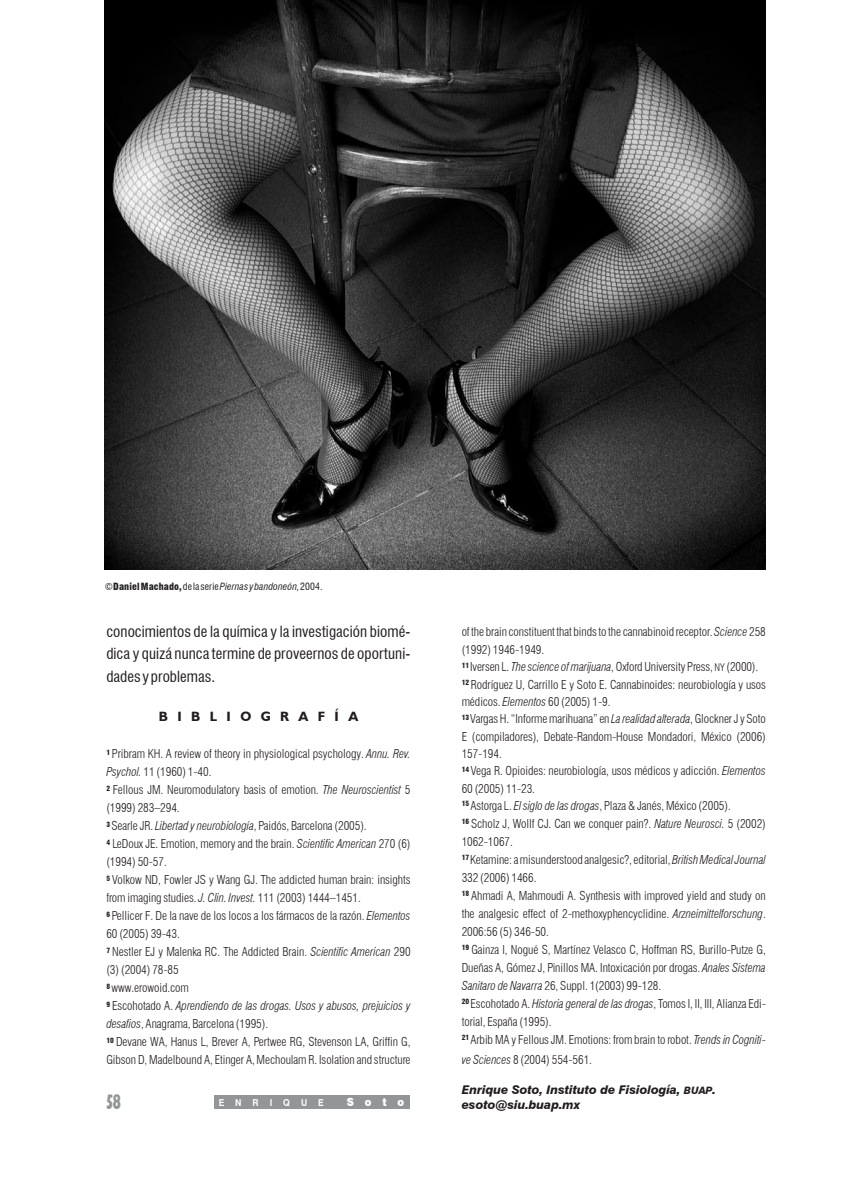
<style>
.page{position:relative;width:851px;height:1191px;background:#fff}
.page>*{position:absolute;margin:0;border:0;box-sizing:border-box;transform-origin:0 0}
.t1{font:700 condensed 21px "Humanist 521 BT Xtra";color:#939597;scale:.75 1}
.ATexto{font:condensed 15px/22.5px "Swiss 721 BT";letter-spacing:.005em;color:#221e1f;text-align:justify}
.NOTAS{font:700 13.5px "Humanist 521 BT";letter-spacing:.7em;color:#221e1f}
.Referencias{font:300 condensed 12px/18px "Swiss 721 BT";letter-spacing:-.005em;color:#221e1f}
.Referencias-2{font:italic 300 condensed 12px/18px "Swiss 721 BT";letter-spacing:-.005em;color:#221e1f}
.t2{font:italic 800 12px "Swiss 721 BT";letter-spacing:-.005em;color:#221e1f}
.ATexto-2{font:900 11.25px "Swiss 721 BT";color:#fff;scale:.9 1}
.ATexto-3{font:italic condensed 9.75px "Swiss 721 BT";letter-spacing:.015em;color:#221e1f}
.ATexto-4{font:700 9.6px "Swiss 721 BT";letter-spacing:1.27em;color:#fff;scale:.9 1}
.s1{font-style:normal}
.s2{font-weight:900;font-style:normal}
.s3{font-style:italic}
.s4{font-size:10.2px}
</style>
<div class="page">
<img style="left:105px;top:0;width:660px;height:569px">
<div style="left:214px;top:1095px;width:196px;height:13px;background:#939597"></div>
<p class="ATexto-3" style="left:105px;top:580px;width:219px"><span class="s1">©</span><span class="s2">Daniel Machado,</span> <span class="s1">de la serie</span> Piernas y bandoneón<span class="s1">, 2004.</span></p>
<p class="ATexto" style="left:106px;top:620px;width:306px">conocimientos de la química y la investigación biomé&shy;dica y quizá nunca termine de proveernos de oportuni&shy;dades y problemas.</p>
<p class="NOTAS" style="left:159px;top:707px;width:201px">BIBLIOGRAFÍA</p>
<p class="Referencias" style="left:106px;top:745px;width:306px"><sup>1</sup> Pribram KH. A review of theory in physiological psychology. <span class="s3">Annu. Rev.<br>Psychol.</span> 11 (1960) 1-40.</p>
<p class="Referencias" style="left:106px;top:781px;width:306px"><sup>2</sup> Fellous JM. Neuromodulatory basis of emotion. <span class="s3">The Neuroscientist</span> 5 (1999) 283–294.</p>
<p class="Referencias" style="left:106px;top:817px;width:262px"><sup>3</sup> Searle JR. <span class="s3">Libertad y neurobiología</span>, Paidós, Barcelona (2005).</p>
<p class="Referencias" style="left:106px;top:835px;width:306px"><sup>4</sup> LeDoux JE. Emotion, memory and the brain. <span class="s3">Scientific American</span> 270 (6) (1994) 50-57.</p>
<p class="Referencias" style="left:106px;top:871px;width:305px"><sup>5</sup> Volkow ND, Fowler JS y Wang GJ. The addicted human brain: insights from imaging studies. <span class="s3">J. Clin. Invest.</span> 111 (2003) 1444–1451.</p>
<p class="Referencias" style="left:106px;top:907px;width:306px"><sup>6</sup> Pellicer F. De la nave de los locos a los fármacos de la razón. <span class="s3">Elementos<br></span>60 (2005) 39-43.</p>
<p class="Referencias" style="left:106px;top:943px;width:306px"><sup>7</sup> Nestler EJ y Malenka RC. The Addicted Brain. <span class="s3">Scientific American</span> 290 (3) (2004) 78-85</p>
<p class="Referencias" style="left:106px;top:979px;width:84px"><sup>8</sup> www.erowoid.com</p>
<p class="Referencias-2" style="left:106px;top:997px;width:305px"><sup>9</sup> <span class="s1">Escohotado A.</span> Aprendiendo de las drogas. Usos y abusos, prejuicios y desafios<span class="s1">, Anagrama, Barcelona (1995).</span></p>
<p class="Referencias" style="left:106px;top:1033px;width:306px"><sup>10</sup> Devane WA, Hanus L, Brever A, Pertwee RG, Stevenson LA, Griffin G,<br>Gibson D, Madelbound A, Etinger A, Mechoulam R. Isolation and structure</p>
<p class="Referencias" style="left:461px;top:623px;width:306px;line-height:17.4px">of the brain constituent that binds to the cannabinoid receptor. <span class="s3">Science</span> 258 (1992) 1946-1949.</p>
<p class="Referencias" style="left:461px;top:658px;width:298px"><sup>11</sup> Iversen L. <span class="s3">The science of marijuana</span>, Oxford University Press, <span class="s4">NY</span> (2000).</p>
<p class="Referencias" style="left:461px;top:675px;width:306px;line-height:17.4px"><sup>12</sup> Rodríguez U, Carrillo E y Soto E. Cannabinoides: neurobiología y usos médicos. <span class="s3">Elementos</span> 60 (2005) 1-9.</p>
<p class="Referencias" style="left:461px;top:710px;width:306px;line-height:17.4px;text-align:justify"><sup>13</sup> Vargas H. “Informe marihuana” en <span class="s3">La realidad alterada</span>, Glockner J y Soto E (compiladores), Debate-Random-House Mondadori, México (2006)<br>157-194.</p>
<p class="Referencias" style="left:461px;top:762px;width:306px;line-height:17.2px"><sup>14</sup> Vega R. Opioides: neurobiología, usos médicos y adicción. <span class="s3">Elementos<br></span>60 (2005) 11-23.</p>
<p class="Referencias" style="left:461px;top:796px;width:270px"><sup>15</sup> Astorga L. <span class="s3">El siglo de las drogas</span>, Plaza &amp; Janés, México (2005).</p>
<p class="Referencias" style="left:461px;top:814px;width:306px"><sup>16</sup> Scholz J, Wollf CJ. Can we conquer pain?. <span class="s3">Nature Neurosci.</span> 5 (2002)<br>1062-1067.</p>
<p class="Referencias" style="left:461px;top:850px;width:306px"><sup>17</sup> Ketamine: a misunderstood analgesic?, editorial, <span class="s3">British Medical Journal<br></span>332 (2006) 1466.</p>
<p class="Referencias" style="left:461px;top:886px;width:306px;text-align:justify"><sup>18</sup> Ahmadi A, Mahmoudi A. Synthesis with improved yield and study on the analgesic effect of 2-methoxyphencyclidine. <span class="s3">Arzneimittelforschung</span>.<br>2006:56 (5) 346-50.</p>
<p class="Referencias" style="left:461px;top:940px;width:306px;text-align:justify"><sup>19</sup> Gainza I, Nogué S, Martínez Velasco C, Hoffman RS, Burillo-Putze G, Dueñas A, Gómez J, Pinillos MA. Intoxicación por drogas. <span class="s3">Anales Sistema Sanitaro de Navarra</span> 26, Suppl. 1(2003) 99-128.</p>
<p class="Referencias" style="left:461px;top:994px;width:306px"><sup>20</sup> Escohotado A. <span class="s3">Historia general de las drogas</span>, Tomos I, II, III, Alianza Edi&shy;torial, España (1995).</p>
<p class="Referencias" style="left:461px;top:1030px;width:306px;line-height:19.5px"><sup>21</sup> Arbib MA y Fellous JM. Emotions: from brain to robot. <span class="s3">Trends in Cogniti&shy;ve Sciences</span> 8 (2004) 554-561.</p>
<p class="t2" style="left:461px;top:1082px;width:256px">Enrique Soto, Instituto de Fisiología, <span class="s4">BUAP</span>.</p>
<p class="t1" style="left:106px;top:1089px;width:21px">58</p>
<p class="ATexto-4" style="left:219px;top:1096px;width:118px">ENRIQUE</p>
<p class="ATexto-2" style="left:346px;top:1095px;width:65px">Soto</p>
<p class="t2" style="left:461px;top:1097px;width:120px">esoto@siu.buap.mx</p>
</div>
